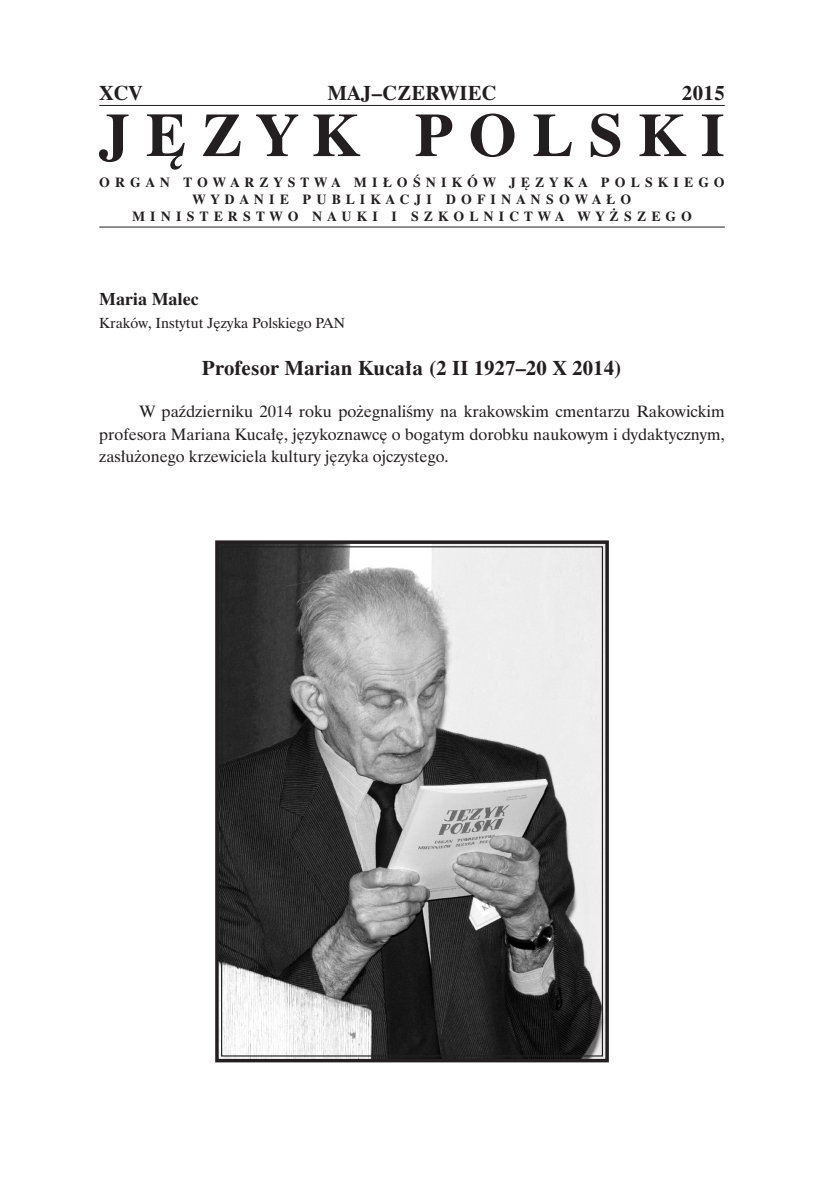
<style>
.page{position:relative;width:834px;height:1181px;background:#fff}
.page>*{position:absolute;margin:0;border:0;box-sizing:border-box;transform-origin:0 0}
.t1{font:700 54.25px "Dutch 801 Rm PL";letter-spacing:.27em;color:#231f20}
.t2{font:700 18.38px "Dutch 801 Rm PL";letter-spacing:.005em;color:#231f20}
.t3{font:15.75px/22.4px "Dutch 801 Rm PL";color:#231f20;text-align:justify}
.t4{font:700 15.75px "Dutch 801 Rm PL";color:#231f20}
.t5{font:14px "Dutch 801 Rm PL";color:#231f20}
.t6{font:700 12.25px/17px "Dutch 801 Rm PL";letter-spacing:.42em;color:#231f20;text-align:center}
.s1{color:#fff}
</style>
<div class="page">
<hr style="left:99px;top:105px;width:625px;height:1px;background:#231f20">
<hr style="left:99px;top:227px;width:625px;height:1px;background:#231f20">
<svg style="left:147px;top:114px;width:38px;height:56px"></svg>
<svg style="left:215px;top:540px;width:394px;height:523px;background:#7f7f7f"></svg>
<p class="t2" style="left:99px;top:80px;width:44px">XCV</p>
<p class="t2" style="left:327px;top:80px;width:170px">MAJ–CZERWIEC</p>
<p class="t2" style="left:682px;top:80px;width:44px">2015</p>
<h1 class="t1" style="left:99px;top:98px;width:627px">J<span class="s1">Ę</span>ZYK POLSKI</h1>
<p class="t6" style="left:99px;top:173px;width:627px">ORGAN TOWARZYSTWA MIŁOŚNIKÓW JĘZYKA POLSKIEGO<br>WYDANIE PUBLIKACJI DOFINANSOWAŁO<br>MINISTERSTWO NAUKI I SZKOLNICTWA WYŻSZEGO</p>
<p class="t4" style="left:99px;top:288px;width:101px">Maria Malec</p>
<p class="t5" style="left:99px;top:314px;width:247px">Kraków, Instytut Języka Polskiego PAN</p>
<p class="t2" style="left:202px;top:355px;width:422px">Profesor Marian Kucała (2 II 1927–20 X 2014)</p>
<p class="t3" style="left:99px;top:400px;width:627px;text-indent:40px">W październiku 2014 roku pożegnaliśmy na krakowskim cmentarzu Rakowickim profesora Mariana Kucałę, językoznawcę o bogatym dorobku naukowym i dydaktycznym, zasłużonego krzewiciela kultury języka ojczystego.</p>
</div>
